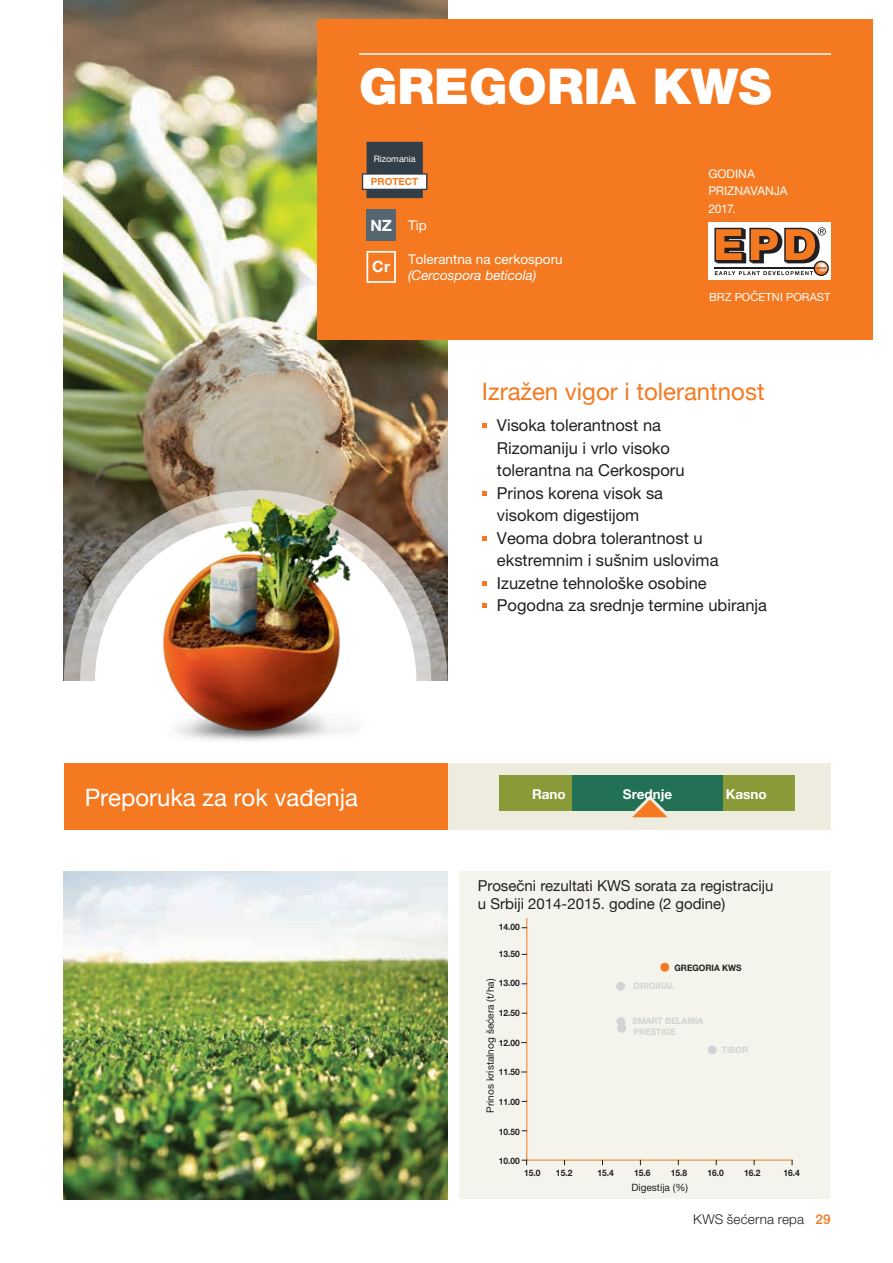
<style>
.page{position:relative;width:893px;height:1263px;background:#fff}
.page>*{position:absolute;margin:0;border:0;box-sizing:border-box;transform-origin:0 0}
.t1{font:900 49.5px "Helvetica Neue LT Std";color:#fff}
.t2{font:24px "Helvetica Neue";color:#f47920}
.t3{font:24px "Helvetica Neue";color:#fff}
.t4{font:16.5px/22.5px "Helvetica Neue LT Pro";color:#231f20}
.t5{font:700 15.6px "Helvetica Neue LT Pro";color:#fff}
.t6{font:15px/18px "Helvetica Neue";color:#231f20}
.t7{font:13.5px "Helvetica Neue LT Pro";color:#fff}
.t8{font:italic 13.5px "Helvetica Neue";color:#fff}
.t9{font:300 13.5px "Helvetica Neue LT Pro";letter-spacing:.01em;color:#231f20}
.t10{font:700 13.5px "Helvetica Neue";color:#fff}
.t11{font:12px/17.2px "Helvetica Neue LT Pro";letter-spacing:-.005em;color:#fff}
.t12{font:11.25px "Helvetica Neue LT Pro";color:#fff}
.t13{font:10.05px "Helvetica Neue LT Pro";color:#231f20}
.t14{font:700 9.9px "Helvetica Neue LT Pro";color:#f47920}
.t15{font:9px "Helvetica Neue LT Pro";color:#fff}
.t16{font:700 8.85px "Helvetica Neue LT Pro";color:#231f20;scale:.95 1}
.t17{font:700 8.85px/11.2px "Helvetica Neue LT Pro";color:#d1d3d4;scale:.95 1}
.s1{font-weight:700;font-size:15.6px}
.s2{font-weight:500;color:#f47920}
</style>
<div class="page">
<img style="left:64px;top:871px;width:383px;height:328px">
<img style="left:64px;top:0;width:383px;height:490px">
<svg style="left:64px;top:490px;width:384px;height:191px;background:#7f766c"></svg>
<svg style="left:80px;top:506px;width:351px;height:175px;background:#968d83"></svg>
<svg style="left:95px;top:521px;width:12px;height:160px"></svg>
<svg style="left:482px;top:423px;width:5px;height:5px"></svg>
<svg style="left:482px;top:491px;width:5px;height:5px"></svg>
<svg style="left:482px;top:536px;width:5px;height:5px"></svg>
<svg style="left:482px;top:581px;width:5px;height:5px"></svg>
<svg style="left:482px;top:603px;width:5px;height:5px"></svg>
<img style="left:107px;top:493px;width:310px;height:248px">
<div style="left:317px;top:20px;width:556px;height:320px;background:#f47920"></div>
<hr style="left:359px;top:53px;width:472px;height:2px;background:#fff">
<div style="left:709px;top:223px;width:122px;height:57px;background:#fff"></div>
<div style="left:814px;top:261px;width:15px;height:15px;border:1px solid #231f20;border-radius:50%"></div>
<svg style="left:714px;top:227px;width:114px;height:48px"></svg>
<div style="left:366px;top:209px;width:30px;height:32px;background:#556670"></div>
<svg style="left:362px;top:142px;width:65px;height:56px;background:#767270"></svg>
<div style="left:67px;top:763px;width:764px;height:67px;background:#edecde"></div>
<div style="left:64px;top:763px;width:383px;height:67px;background:#f47920"></div>
<div style="left:499px;top:776px;width:296px;height:35px;background:#227155"></div>
<div style="left:723px;top:776px;width:72px;height:35px;background:#8b9a38"></div>
<div style="left:499px;top:776px;width:73px;height:35px;background:#8b9a38"></div>
<svg style="left:632px;top:795px;width:35px;height:23px"></svg>
<div style="left:459px;top:871px;width:370px;height:328px;background:#f5f4ec"></div>
<svg style="left:526px;top:918px;width:267px;height:243px"></svg>
<div style="left:660px;top:963px;width:9px;height:9px;background:#f47920;border-radius:50%"></div>
<div style="left:616px;top:1017px;width:9px;height:9px;background:#d1d3d4;border-radius:50%"></div>
<div style="left:708px;top:1045px;width:9px;height:9px;background:#d1d3d4;border-radius:50%"></div>
<div style="left:617px;top:1024px;width:9px;height:9px;background:#d1d3d4;border-radius:50%"></div>
<div style="left:616px;top:982px;width:9px;height:9px;background:#d1d3d4;border-radius:50%"></div>
<div style="left:366px;top:251px;width:30px;height:32px;border:2px solid #fff"></div>
<h1 class="t1" style="left:359px;top:56px;width:414px">GREGORIA KWS</h1>
<p class="t15" style="left:374px;top:154px;width:43px">Rizomania</p>
<p class="t14" style="left:371px;top:176px;width:49px">PROTECT</p>
<p class="t7" style="left:370px;top:217px;width:58px"><span class="s1">NZ</span> Tip</p>
<p class="t5" style="left:372px;top:257px;width:19px">Cr</p>
<p class="t7" style="left:408px;top:251px;width:156px">Tolerantna na cerkosporu</p>
<p class="t8" style="left:408px;top:266px;width:130px">(Cercospora beticola)</p>
<p class="t11" style="left:708px;top:165px;width:81px">GODINA<br>PRIZNAVANJA<br>2017.</p>
<p class="t12" style="left:709px;top:290px;width:123px">BRZ POČETNI PORAST</p>
<h2 class="t2" style="left:482px;top:374px;width:284px">Izražen vigor i tolerantnost</h2>
<p class="t4" style="left:497px;top:414px;width:272px">Visoka tolerantnost na<br>Rizomaniju i vrlo visoko<br>tolerantna na Cerkosporu<br>Prinos korena visok sa<br>visokom digestijom<br>Veoma dobra tolerantnost u ekstremnim i sušnim uslovima<br>Izuzetne tehnološke osobine<br>Pogodna za srednje termine ubiranja</p>
<h2 class="t3" style="left:85px;top:780px;width:275px">Preporuka za rok vađenja</h2>
<p class="t10" style="left:532px;top:783px;width:35px">Rano</p>
<p class="t10" style="left:623px;top:783px;width:51px">Srednje</p>
<p class="t10" style="left:726px;top:783px;width:42px">Kasno</p>
<p class="t6" style="left:478px;top:877px;width:297px">Prosečni rezultati KWS sorata za registraciju u Srbiji 2014-2015. godine (2 godine)</p>
<p class="t16" style="left:499px;top:921px;width:24px">14.00</p>
<p class="t16" style="left:499px;top:948px;width:24px">13.50</p>
<p class="t13" style="left:484px;top:1113px;width:136px;rotate:-90deg">Prinos kristalnog šećera (t/ha)</p>
<p class="t16" style="left:499px;top:978px;width:24px">13.00</p>
<p class="t16" style="left:499px;top:1007px;width:24px">12.50</p>
<p class="t16" style="left:499px;top:1037px;width:24px">12.00</p>
<p class="t16" style="left:499px;top:1067px;width:24px">11.50</p>
<p class="t16" style="left:499px;top:1096px;width:24px">11.00</p>
<p class="t16" style="left:499px;top:1126px;width:24px">10.50</p>
<p class="t16" style="left:499px;top:1155px;width:24px">10.00</p>
<p class="t16" style="left:674px;top:962px;width:72px">GREGORIA KWS</p>
<p class="t17" style="left:633px;top:980px;width:45px">ORIGINAL</p>
<p class="t17" style="left:633px;top:1015px;width:76px">SMART BELAMIA<br>PRESTIGE</p>
<p class="t17" style="left:722px;top:1044px;width:29px">TIBOR</p>
<p class="t16" style="left:524px;top:1167px;width:19px">15.0</p>
<p class="t16" style="left:556px;top:1167px;width:19px">15.2</p>
<p class="t16" style="left:597px;top:1167px;width:19px">15.4</p>
<p class="t16" style="left:634px;top:1167px;width:19px">15.6</p>
<p class="t16" style="left:671px;top:1167px;width:19px">15.8</p>
<p class="t16" style="left:707px;top:1167px;width:19px">16.0</p>
<p class="t16" style="left:744px;top:1167px;width:19px">16.2</p>
<p class="t16" style="left:784px;top:1167px;width:19px">16.4</p>
<p class="t13" style="left:631px;top:1182px;width:58px">Digestija (%)</p>
<p class="t9" style="left:693px;top:1211px;width:139px">KWS šećerna repa <span class="s2">29</span></p>
</div>
